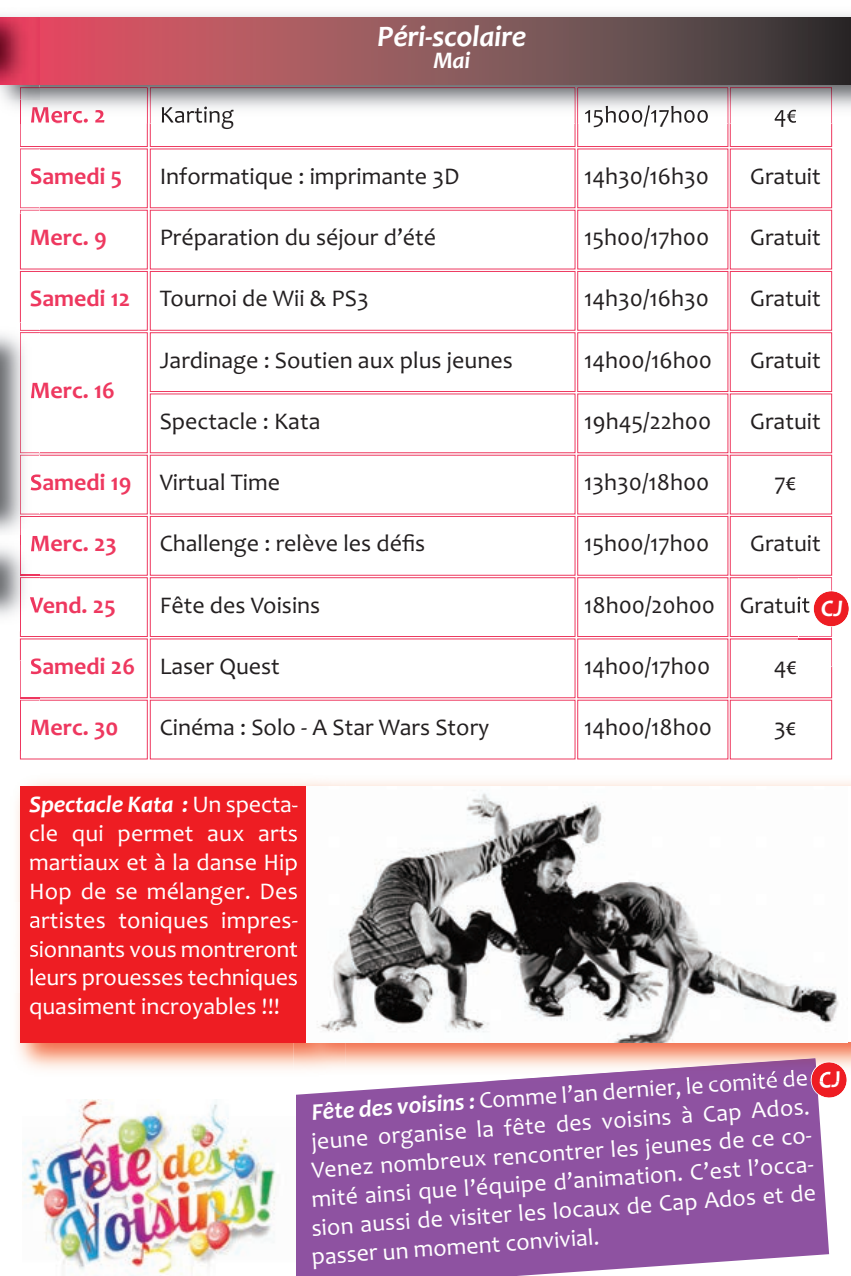
<style>
.page{position:relative;width:851px;height:1276px;background:#fff}
.page>*{position:absolute;margin:0;border:0;box-sizing:border-box;transform-origin:0 0}
.t1{font:italic 700 30px "Candara";letter-spacing:-.01em;color:#fff}
.t2{font:24px/28.8px "Candara";letter-spacing:-.005em;color:#fff;text-align:justify}
.t3{font:24px "Candara";color:#231f20}
.t4{font:700 24px "Candara";color:#ee385f}
.t5{font:italic 700 24px "Candara";color:#fff}
.s1{font-weight:700;color:#ee385f}
.s2{font-weight:700;font-style:italic}
</style>
<div class="page">
<div style="left:296px;top:1081px;width:533px;height:195px;background:#8e52a1"></div>
<img style="left:17px;top:781px;width:277px;height:289px">
<div style="left:20px;top:786px;width:287px;height:256px;background:#ee1d23"></div>
<div style="left:20px;top:87px;width:128px;height:60px;border:1px solid #ee385f"></div>
<div style="left:20px;top:149px;width:128px;height:59px;border:1px solid #ee385f"></div>
<div style="left:150px;top:87px;width:425px;height:60px;border:1px solid #ee385f"></div>
<div style="left:577px;top:87px;width:151px;height:60px;border:1px solid #ee385f"></div>
<div style="left:729px;top:87px;width:102px;height:60px;border:1px solid #ee385f"></div>
<div style="left:150px;top:149px;width:425px;height:59px;border:1px solid #ee385f"></div>
<div style="left:577px;top:149px;width:151px;height:59px;border:1px solid #ee385f"></div>
<div style="left:729px;top:149px;width:102px;height:59px;border:1px solid #ee385f"></div>
<div style="left:20px;top:210px;width:128px;height:59px;border:1px solid #ee385f"></div>
<div style="left:150px;top:210px;width:425px;height:59px;border:1px solid #ee385f"></div>
<div style="left:577px;top:210px;width:151px;height:59px;border:1px solid #ee385f"></div>
<div style="left:729px;top:210px;width:102px;height:59px;border:1px solid #ee385f"></div>
<div style="left:20px;top:271px;width:128px;height:60px;border:1px solid #ee385f"></div>
<div style="left:150px;top:271px;width:425px;height:60px;border:1px solid #ee385f"></div>
<div style="left:577px;top:271px;width:151px;height:60px;border:1px solid #ee385f"></div>
<div style="left:729px;top:271px;width:102px;height:60px;border:1px solid #ee385f"></div>
<div style="left:20px;top:332px;width:128px;height:121px;border:1px solid #ee385f"></div>
<div style="left:150px;top:332px;width:425px;height:60px;border:1px solid #ee385f"></div>
<div style="left:577px;top:332px;width:151px;height:60px;border:1px solid #ee385f"></div>
<div style="left:729px;top:332px;width:102px;height:60px;border:1px solid #ee385f"></div>
<div style="left:150px;top:393px;width:425px;height:60px;border:1px solid #ee385f"></div>
<div style="left:577px;top:393px;width:151px;height:60px;border:1px solid #ee385f"></div>
<div style="left:729px;top:393px;width:102px;height:60px;border:1px solid #ee385f"></div>
<div style="left:20px;top:455px;width:128px;height:59px;border:1px solid #ee385f"></div>
<div style="left:150px;top:455px;width:425px;height:59px;border:1px solid #ee385f"></div>
<div style="left:577px;top:455px;width:151px;height:59px;border:1px solid #ee385f"></div>
<div style="left:729px;top:455px;width:102px;height:59px;border:1px solid #ee385f"></div>
<div style="left:20px;top:516px;width:128px;height:59px;border:1px solid #ee385f"></div>
<div style="left:150px;top:516px;width:425px;height:59px;border:1px solid #ee385f"></div>
<div style="left:577px;top:516px;width:151px;height:59px;border:1px solid #ee385f"></div>
<div style="left:729px;top:516px;width:102px;height:59px;border:1px solid #ee385f"></div>
<div style="left:20px;top:577px;width:128px;height:60px;border:1px solid #ee385f"></div>
<div style="left:150px;top:577px;width:425px;height:60px;border:1px solid #ee385f"></div>
<div style="left:577px;top:577px;width:151px;height:60px;border:1px solid #ee385f"></div>
<div style="left:729px;top:577px;width:102px;height:60px;border:1px solid #ee385f"></div>
<div style="left:20px;top:638px;width:128px;height:60px;border:1px solid #ee385f"></div>
<div style="left:150px;top:638px;width:425px;height:60px;border:1px solid #ee385f"></div>
<div style="left:577px;top:638px;width:151px;height:60px;border:1px solid #ee385f"></div>
<div style="left:729px;top:638px;width:102px;height:60px;border:1px solid #ee385f"></div>
<div style="left:20px;top:700px;width:128px;height:59px;border:1px solid #ee385f"></div>
<div style="left:150px;top:700px;width:425px;height:59px;border:1px solid #ee385f"></div>
<div style="left:577px;top:700px;width:151px;height:59px;border:1px solid #ee385f"></div>
<div style="left:729px;top:700px;width:102px;height:59px;border:1px solid #ee385f"></div>
<div style="left:810px;top:1062px;width:37px;height:36px;background:#ee1d23;border-radius:50%"></div>
<div style="left:810px;top:1061px;width:38px;height:38px;border:2px solid #fff;border-radius:50%"></div>
<img style="left:17px;top:902px;width:3px;height:90px">
<img style="left:30px;top:916px;width:9px;height:12px">
<img style="left:30px;top:945px;width:8px;height:12px">
<img style="left:30px;top:968px;width:9px;height:18px">
<img style="left:20px;top:660px;width:19px;height:37px">
<img style="left:31px;top:660px;width:8px;height:14px">
<img style="left:20px;top:701px;width:19px;height:49px">
<svg style="left:20px;top:697px;width:19px;height:4px"></svg>
<img style="left:31px;top:720px;width:8px;height:17px">
<img style="left:831px;top:577px;width:18px;height:60px">
<img style="left:798px;top:577px;width:33px;height:89px">
<img style="left:798px;top:596px;width:11px;height:17px">
<svg style="left:831px;top:638px;width:1px;height:28px"></svg>
<div style="left:813px;top:591px;width:35px;height:35px;background:#ee1d23;border-radius:50%"></div>
<div style="left:812px;top:590px;width:37px;height:37px;border:2px solid #fff;border-radius:50%"></div>
<img style="left:39px;top:14px;width:811px;height:110px">
<img style="left:39px;top:87px;width:109px;height:37px">
<img style="left:39px;top:107px;width:65px;height:16px">
<img style="left:150px;top:87px;width:425px;height:37px">
<img style="left:162px;top:107px;width:71px;height:17px">
<img style="left:577px;top:87px;width:254px;height:37px">
<img style="left:585px;top:105px;width:122px;height:19px">
<img style="left:730px;top:88px;width:101px;height:36px">
<img style="left:774px;top:110px;width:22px;height:14px">
<svg style="left:39px;top:18px;width:811px;height:66px;background:#8c5055"></svg>
<img style="left:0;top:15px;width:39px;height:85px">
<img style="left:20px;top:87px;width:19px;height:13px">
<img style="left:0;top:18px;width:39px;height:66px">
<img style="left:20px;top:149px;width:19px;height:59px">
<img style="left:31px;top:167px;width:8px;height:20px">
<img style="left:20px;top:210px;width:19px;height:4px">
<svg style="left:6px;top:100px;width:33px;height:47px"></svg>
<img style="left:21px;top:553px;width:18px;height:22px">
<img style="left:20px;top:553px;width:1px;height:22px">
<img style="left:20px;top:578px;width:19px;height:53px">
<svg style="left:20px;top:575px;width:19px;height:3px"></svg>
<img style="left:30px;top:596px;width:9px;height:19px">
<img style="left:20px;top:322px;width:19px;height:131px">
<img style="left:21px;top:333px;width:18px;height:119px">
<img style="left:31px;top:382px;width:8px;height:16px">
<img style="left:20px;top:455px;width:19px;height:59px">
<img style="left:31px;top:473px;width:8px;height:20px">
<svg style="left:20px;top:516px;width:19px;height:37px"></svg>
<img style="left:346px;top:781px;width:504px;height:300px">
<img style="left:481px;top:1058px;width:334px;height:23px">
<img style="left:294px;top:781px;width:52px;height:289px">
<img style="left:294px;top:786px;width:13px;height:256px">
<svg style="left:294px;top:803px;width:3px;height:7px"></svg>
<img style="left:810px;top:1061px;width:37px;height:20px">
<svg style="left:307px;top:786px;width:543px;height:256px"></svg>
<img style="left:23px;top:1099px;width:253px;height:177px">
<svg style="left:819px;top:1071px;width:21px;height:11px"></svg>
<p class="t4" style="left:30px;top:161px;width:94px">Samedi 5</p>
<p class="t1" style="left:377px;top:18px;width:151px">péri-scolaire</p>
<p class="t5" style="left:433px;top:46px;width:38px">Mai</p>
<p class="t3" style="left:773px;top:100px;width:25px">4€</p>
<p class="t3" style="left:160px;top:161px;width:301px">Informatique : imprimante 3D</p>
<p class="t3" style="left:584px;top:161px;width:126px">14h30/16h30</p>
<p class="t3" style="left:750px;top:161px;width:72px">Gratuit</p>
<p class="t4" style="left:30px;top:223px;width:78px">Merc. 9</p>
<p class="t3" style="left:160px;top:223px;width:278px">Préparation du séjour d’été</p>
<p class="t3" style="left:584px;top:223px;width:127px">15h00/17h00</p>
<p class="t3" style="left:750px;top:223px;width:72px">Gratuit</p>
<p class="t3" style="left:30px;top:284px;width:340px"><span class="s1">Samedi 12</span> Tournoi de Wii &amp; PS3</p>
<p class="t3" style="left:584px;top:284px;width:126px">14h30/16h30</p>
<p class="t3" style="left:750px;top:284px;width:72px">Gratuit</p>
<p class="t3" style="left:160px;top:345px;width:354px">Jardinage : Soutien aux plus jeunes</p>
<p class="t3" style="left:584px;top:345px;width:129px">14h00/16h00</p>
<p class="t3" style="left:750px;top:345px;width:72px">Gratuit</p>
<p class="t3" style="left:160px;top:406px;width:162px">Spectacle : Kata</p>
<p class="t3" style="left:584px;top:406px;width:129px">19h45/22h00</p>
<p class="t3" style="left:750px;top:406px;width:72px">Gratuit</p>
<p class="t3" style="left:30px;top:468px;width:252px"><span class="s1">Samedi 19</span> Virtual Time</p>
<p class="t3" style="left:584px;top:468px;width:127px">13h30/18h00</p>
<p class="t3" style="left:774px;top:468px;width:24px">7€</p>
<p class="t4" style="left:30px;top:376px;width:86px">Merc. 16</p>
<p class="t4" style="left:30px;top:529px;width:89px">Merc. 23</p>
<p class="t3" style="left:160px;top:529px;width:267px">Challenge : relève les défis</p>
<p class="t3" style="left:584px;top:529px;width:127px">15h00/17h00</p>
<p class="t3" style="left:750px;top:529px;width:72px">Gratuit</p>
<p class="t4" style="left:30px;top:590px;width:87px">Vend. 25</p>
<p class="t3" style="left:160px;top:590px;width:162px">Fête des Voisins</p>
<p class="t3" style="left:584px;top:590px;width:227px">18h00/20h00 Gratuit</p>
<p class="t5" style="left:821px;top:593px;width:23px">CJ</p>
<p class="t3" style="left:30px;top:651px;width:251px"><span class="s1">Samedi 26</span> Laser Quest</p>
<p class="t3" style="left:584px;top:651px;width:128px">14h00/17h00</p>
<p class="t3" style="left:773px;top:651px;width:25px">4€</p>
<p class="t4" style="left:30px;top:712px;width:90px">Merc. 30</p>
<p class="t3" style="left:160px;top:712px;width:331px">Cinéma : Solo - A Star Wars Story</p>
<p class="t3" style="left:584px;top:712px;width:129px">14h00/18h00</p>
<p class="t3" style="left:774px;top:712px;width:24px">3€</p>
<p class="t2" style="left:29px;top:790px;width:270px"><span class="s2">spectacle Kata :</span> Un specta&shy;cle qui permet aux arts martiaux et à la danse Hip Hop de se mélanger. Des artistes toniques impres&shy;sionnants vous montreront leurs prouesses techniques quasiment incroyables !!!</p>
<p class="t2" style="left:310px;top:1097px;width:499px;rotate:-4deg"><span class="s2">Fête des voisins :</span> Comme l’an dernier, le comité de</p>
<p class="t2" style="left:310px;top:1126px;width:501px;rotate:-4deg">jeune organise la fête des voisins à Cap Ados.</p>
<p class="t2" style="left:310px;top:1155px;width:509px;rotate:-4deg">Venez nombreux rencontrer les jeunes de ce co-</p>
<p class="t2" style="left:310px;top:1184px;width:511px;rotate:-4deg">mité ainsi que l’équipe d’animation. C’est l’occa-</p>
<p class="t2" style="left:310px;top:1213px;width:507px;rotate:-4deg">sion aussi de visiter les locaux de Cap Ados et de</p>
<p class="t2" style="left:310px;top:1241px;width:290px;rotate:-4deg">passer un moment convivial.</p>
</div>
